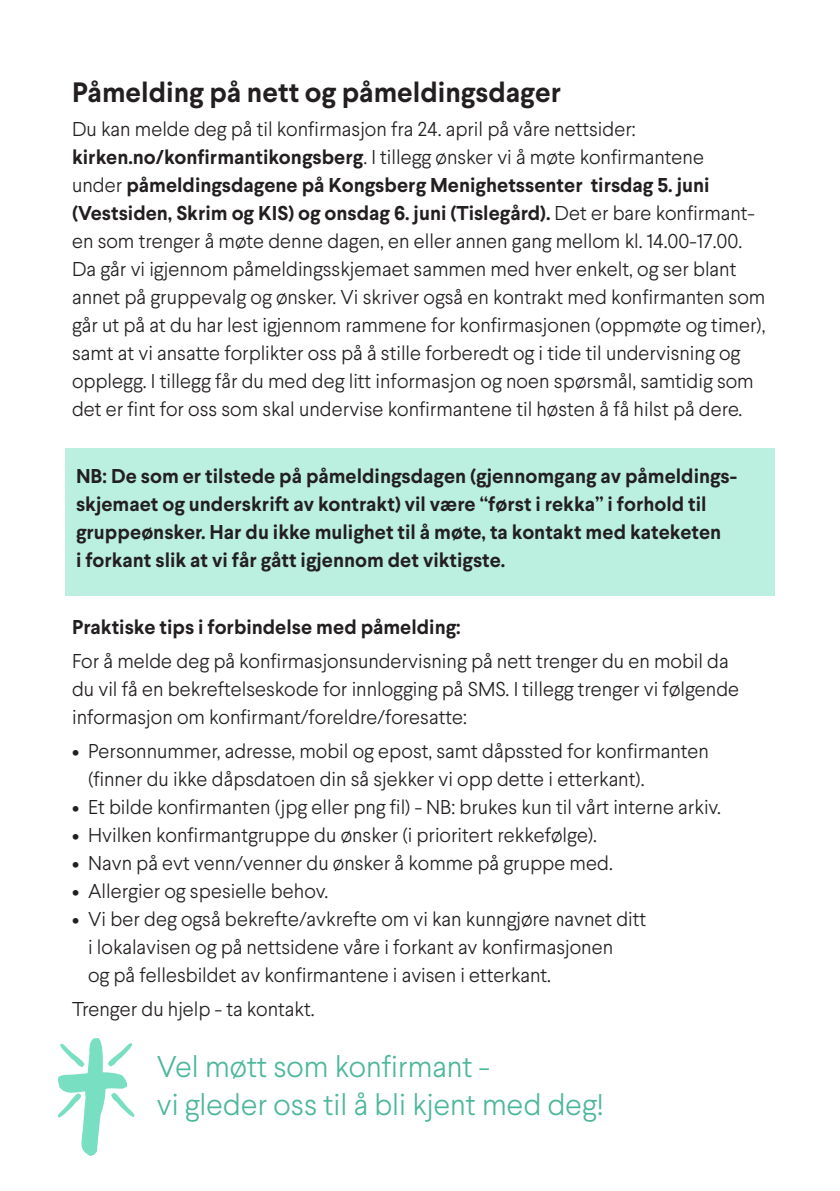
<style>
.page{position:relative;width:840px;height:1191px;background:#fff}
.page>*{position:absolute;margin:0;border:0;box-sizing:border-box;transform-origin:0 0}
.t1{font:300 30px/38px "Larsseit";color:#4db79b}
.t2{font:700 28px "Larsseit";color:#231f20}
.t3{font:300 20px/28px "Larsseit";color:#231f20}
.t4{font:700 20px/28px "Larsseit";color:#231f20}
.s1{font-weight:700}
</style>
<div class="page">
<div style="left:65px;top:448px;width:709px;height:147px;background:#bbefe0"></div>
<svg style="left:58px;top:1038px;width:76px;height:118px"></svg>
<p class="t2" style="left:72px;top:74px;width:490px">Påmelding på nett og påmeldingsdager</p>
<p class="t3" style="left:72px;top:114px;width:694px">Du kan melde deg på til konfirmasjon fra 24. april på våre nettsider: <span class="s1">kirken.no/konfirmantikongsberg</span>. I tillegg ønsker vi å møte konfirmantene<br>under <span class="s1">påmeldingsdagene på Kongsberg Menighetssenter tirsdag 5. juni (Vestsiden, Skrim og KIS) og onsdag 6. juni (Tislegård).</span> Det er bare konfirmant&shy;en som trenger å møte denne dagen, en eller annen gang mellom kl. 14.00-17.00.<br>Da går vi igjennom påmeldingsskjemaet sammen med hver enkelt, og ser blant annet på gruppevalg og ønsker. Vi skriver også en kontrakt med konfirmanten som går ut på at du har lest igjennom rammene for konfirmasjonen (oppmøte og timer), samt at vi ansatte forplikter oss på å stille forberedt og i tide til undervisning og opplegg. I tillegg får du med deg litt informasjon og noen spørsmål, samtidig som det er fint for oss som skal undervise konfirmantene til høsten å få hilst på dere.</p>
<p class="t4" style="left:76px;top:462px;width:662px">NB: De som er tilstede på påmeldingsdagen (gjennomgang av påmeldings&shy;skjemaet og underskrift av kontrakt) vil være “først i rekka” i forhold til gruppeønsker. Har du ikke mulighet til å møte, ta kontakt med kateketen<br>i forkant slik at vi får gått igjennom det viktigste.</p>
<p class="t4" style="left:72px;top:613px;width:390px">Praktiske tips i forbindelse med påmelding:</p>
<p class="t3" style="left:72px;top:647px;width:668px">For å melde deg på konfirmasjonsundervisning på nett trenger du en mobil da du vil få en bekreftelseskode for innlogging på SMS. I tillegg trenger vi følgende informasjon om konfirmant/foreldre/foresatte:</p>
<p class="t3" style="left:88px;top:736px;width:622px;text-indent:-16px">• Personnummer, adresse, mobil og epost, samt dåpssted for konfirmanten (finner du ikke dåpsdatoen din så sjekker vi opp dette i etterkant).</p>
<p class="t3" style="left:72px;top:792px;width:650px">• Et bilde konfirmanten (jpg eller png fil) - NB: brukes kun til vårt interne arkiv.</p>
<p class="t3" style="left:72px;top:820px;width:526px">• Hvilken konfirmantgruppe du ønsker (i prioritert rekkefølge).</p>
<p class="t3" style="left:72px;top:848px;width:542px">• Navn på evt venn/venner du ønsker å komme på gruppe med.</p>
<p class="t3" style="left:72px;top:876px;width:257px">• Allergier og spesielle behov.</p>
<p class="t3" style="left:88px;top:904px;width:559px;text-indent:-16px">• Vi ber deg også bekrefte/avkrefte om vi kan kunngjøre navnet ditt i lokalavisen og på nettsidene våre i forkant av konfirmasjonen<br>og på fellesbildet av konfirmantene i avisen i etterkant.</p>
<p class="t3" style="left:72px;top:994px;width:244px">Trenger du hjelp - ta kontakt.</p>
<p class="t1" style="left:157px;top:1047px;width:448px">Vel møtt som konfirmant -<br>vi gleder oss til å bli kjent med deg!</p>
</div>
